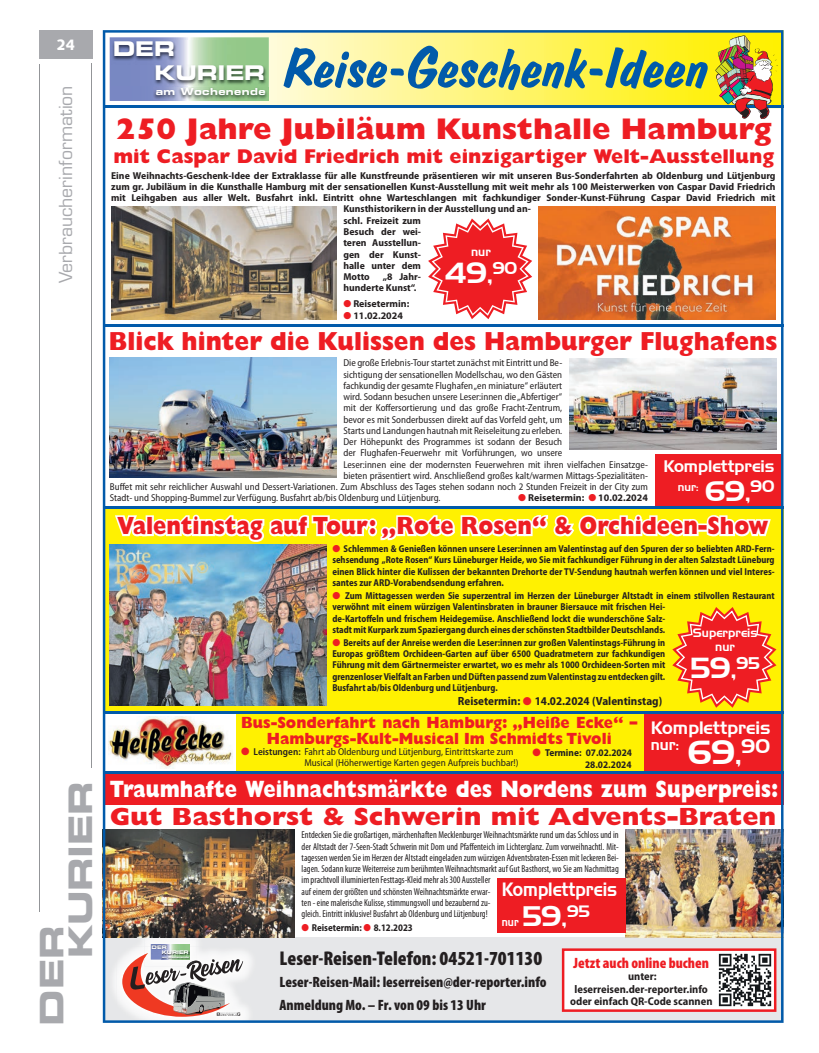
<style>
.page{position:relative;width:819px;height:1053px;background:#fff}
.page>*{position:absolute;margin:0;border:0;box-sizing:border-box;transform-origin:0 0}
.t1{font:56.25px "Colonia Brush";color:#015aaa;scale:.9 1}
.t2{font:32.5px/28.9px "Eurostile LT Std Bold Ex 2";letter-spacing:-.01em;color:#a8a9ad}
.t3{font:800 30px "Gill Sans";color:#ee1d23}
.t4{font:28.25px "Handel Gothic BT";color:#fff}
.t5{font:27.5px "Handel Gothic BT";color:#fff}
.t6{font:800 26.25px "Gill Sans";color:#ee1d23;scale:.91 1}
.t7{font:800 25px "Gill Sans";color:#ee1d23;scale:.86 1}
.t8{font:800 25px "Gill Sans";color:#ee1d23;scale:1.05 1}
.t9{font:800 23.75px "Gill Sans";color:#fff;scale:.84 1}
.t10{font:20.25px/23.2px "Eurostile LT Std Bold Ex 2";letter-spacing:-.01em;color:#fff}
.t11{font:800 20px "Gill Sans";color:#ee1d23}
.t12{font:900 condensed 20px "Myriad Pro";color:#231f20}
.t13{font:19px "Handel Gothic BT";color:#fff}
.t14{font:18.75px "Handel Gothic BT";color:#fff;scale:.9 1}
.t15{font:17.5px "Eurostile LT Std";color:#a8a9ad}
.t16{font:17.5px "Handel Gothic BT";color:#fff}
.t17{font:800 16.25px/16.2px "Gill Sans";color:#ee1d23;text-align:center;scale:.92 1}
.t18{font:16.25px "Handel Gothic BT";color:#fff}
.t19{font:900 condensed 15px/22.8px "Myriad Pro";color:#231f20}
.t20{font:900 condensed 15px "Myriad Pro";color:#ee1d23}
.t21{font:15px "Handel Gothic BT";color:#fff}
.t22{font:900 15px "Syntax LT Std";color:#fff}
.t23{font:700 semi-condensed 11.88px "Myriad Pro";color:#231f20}
.t24{font:11.88px/13.8px "Handel Gothic BT";color:#fff;text-align:center}
.t25{font:700 semi-condensed 11.25px/12.5px "Myriad Pro";color:#231f20;text-align:center}
.t26{font:11.25px "Handel Gothic BT";color:#fff;scale:.9 1}
.t27{font:11.12px "Handel Gothic BT";color:#fff}
.t28{font:700 semi-condensed 10px/11.2px "Myriad Pro";color:#231f20;text-align:justify;scale:.92 1}
.t29{font:semi-condensed 10px "Myriad Pro";color:#231f20}
.t30{font:condensed 10px/11.2px "Myriad Pro";color:#231f20;scale:.95 1}
.t31{font:700 semi-condensed 10px/11.2px "Myriad Pro";color:#231f20;scale:1.04 1}
.t32{font:700 10px "Myriad Pro";color:#231f20}
.t33{font:700 semi-condensed 10px/11.5px "Myriad Pro";color:#231f20;text-align:right}
.t34{font:700 semi-condensed 10px "Myriad Pro";color:#231f20;scale:.95 1}
.t35{font:9.62px "Eurostile Bold Extended Two";letter-spacing:.04em;color:#fff}
.t36{font:5px/5.6px "Eurostile LT Std Bold Ex 2";letter-spacing:-.01em;color:#fff}
.t37{font:2.38px "Eurostile Bold Extended Two";letter-spacing:.04em;color:#fff}
.s1{color:#ee1d23}
.s2{font-size:32.5px}
.s3{font-weight:600}
</style>
<div class="page">
<hr style="left:39px;top:64px;width:1px;height:847px;background:#939598">
<hr style="left:92px;top:64px;width:1px;height:703px;background:#939598">
<div style="left:39px;top:30px;width:53px;height:29px;background:#a8a9ad"></div>
<img style="left:103px;top:30px;width:680px;height:992px">
<img style="left:715px;top:35px;width:63px;height:84px">
<p class="t22" style="left:56px;top:36px;width:20px">24</p>
<p class="t10" style="left:155px;top:37px;width:112px;text-indent:-42px">DER<br>KURIER</p>
<p class="t35" style="left:156px;top:85px;width:111px">am Wochenende</p>
<p class="t1" style="left:281px;top:34px;width:474px">Reise-Geschenk-Ideen</p>
<p class="t15" style="left:55px;top:283px;width:199px;rotate:-90deg">Verbraucherinformation</p>
<p class="t3" style="left:115px;top:111px;width:658px">250 Jahre Jubiläum Kunsthalle Hamburg</p>
<p class="t11" style="left:113px;top:144px;width:662px">mit Caspar David Friedrich mit einzigartiger Welt-Ausstellung</p>
<p class="t31" style="left:111px;top:170px;width:640px">Eine Weihnachts-Geschenk-Idee der Extraklasse für alle Kunstfreunde präsentieren wir mit unseren Bus-Sonderfahrten ab Oldenburg und Lütjenburg</p>
<p class="t31" style="left:111px;top:181px;width:640px">zum gr. Jubiläum in die Kunsthalle Hamburg mit der sensationellen Kunst-Ausstellung mit weit mehr als 100 Meisterwerken von Caspar David Friedrich</p>
<p class="t31" style="left:111px;top:192px;width:640px">mit Leihgaben aus aller Welt. Busfahrt inkl. Eintritt ohne Warteschlangen mit fachkundiger Sonder-Kunst-Führung Caspar David Friedrich mit</p>
<p class="t31" style="left:343px;top:204px;width:182px">Kunsthistorikern in der Ausstellung und an-</p>
<p class="t31" style="left:343px;top:215px;width:76px">schl. Freizeit zum</p>
<p class="t31" style="left:343px;top:226px;width:76px">Besuch der wei-</p>
<p class="t31" style="left:343px;top:237px;width:76px">teren Ausstellun-</p>
<p class="t31" style="left:343px;top:249px;width:76px">gen der Kunst-</p>
<p class="t31" style="left:343px;top:260px;width:76px">halle unter dem</p>
<p class="t31" style="left:343px;top:271px;width:27px">Motto</p>
<p class="t24" style="left:471px;top:244px;width:21px">nur</p>
<p class="t4" style="left:444px;top:256px;width:74px">49,<sup>90</sup></p>
<p class="t31" style="left:343px;top:271px;width:76px;text-indent:39px">„8 Jahr&shy;hunderte Kunst“.</p>
<p class="t32" style="left:343px;top:298px;width:68px"><span class="s1">●</span> Reisetermin:</p>
<p class="t32" style="left:343px;top:309px;width:61px"><span class="s1">●</span> 11.02.2024</p>
<p class="t6" style="left:109px;top:325px;width:736px">Blick hinter die Kulissen des Hamburger Flughafens</p>
<p class="t29" style="left:343px;top:357px;width:220px">Die große Erlebnis-Tour startet zunächst mit Eintritt und Be-</p>
<p class="t29" style="left:343px;top:369px;width:220px">sichtigung der sensationellen Modellschau, wo den Gästen</p>
<p class="t29" style="left:343px;top:380px;width:220px">fachkundig der gesamte Flughafen „en miniature“ erläutert</p>
<p class="t29" style="left:343px;top:391px;width:220px">wird. Sodann besuchen unsere Leser:innen die „Abfertiger“</p>
<p class="t29" style="left:343px;top:402px;width:220px">mit der Koffersortierung und das große Fracht-Zentrum,</p>
<p class="t29" style="left:343px;top:414px;width:220px">bevor es mit Sonderbussen direkt auf das Vorfeld geht, um</p>
<p class="t29" style="left:343px;top:425px;width:220px">Starts und Landungen hautnah mit Reiseleitung zu erleben.</p>
<p class="t29" style="left:343px;top:436px;width:220px">Der Höhepunkt des Programmes ist sodann der Besuch</p>
<p class="t29" style="left:343px;top:447px;width:220px">der Flughafen-Feuerwehr mit Vorführungen, wo unsere</p>
<p class="t29" style="left:343px;top:459px;width:306px">Leser:innen eine der modernsten Feuerwehren mit ihren vielfachen Einsatzge-</p>
<p class="t29" style="left:343px;top:470px;width:306px">bieten präsentiert wird. Anschließend großes kalt/warmen Mittags-Spezialitäten-</p>
<p class="t29" style="left:110px;top:481px;width:539px">Buffet mit sehr reichlicher Auswahl und Dessert-Variationen. Zum Abschluss des Tages stehen sodann noch 2 Stunden Freizeit in der City zum</p>
<p class="t29" style="left:110px;top:492px;width:332px">Stadt- und Shopping-Bummel zur Verfügung. Busfahrt ab/bis Oldenburg und Lütjenburg.</p>
<p class="t32" style="left:518px;top:492px;width:131px"><span class="s1">●</span> Reisetermin: <span class="s1">●</span> 10.02.2024</p>
<p class="t18" style="left:663px;top:456px;width:113px">Komplettpreis</p>
<p class="t27" style="left:677px;top:479px;width:22px">nur:</p>
<p class="t5" style="left:705px;top:474px;width:71px">69,<sup>90</sup></p>
<p class="t7" style="left:117px;top:511px;width:758px">Valentinstag auf Tour: „Rote Rosen“ &amp; Orchideen-Show</p>
<p class="t28" style="left:332px;top:543px;width:482px"><span class="s1">●</span> Schlemmen &amp; Genießen können unsere Leser:innen am Valentinstag auf den Spuren der so beliebten ARD-Fern&shy;sehsendung „Rote Rosen“ Kurs Lüneburger Heide, wo Sie mit fachkundiger Führung in der alten Salzstadt Lüneburg einen Blick hinter die Kulissen der bekannten Drehorte der TV-Sendung hautnah werfen können und viel Interes&shy;santes zur ARD-Vorabendsendung erfahren.</p>
<p class="t28" style="left:332px;top:590px;width:482px;text-align:left"><span class="s1">●</span> Zum Mittagessen werden Sie superzentral im Herzen der Lüneburger Altstadt in einem stilvollen Restaurant verwöhnt mit einem würzigen Valentinsbraten in brauner Biersauce mit frischen Hei-<br>de-Kartoffeln und frischem Heidegemüse. Anschließend lockt die wunderschöne Salz-<br>stadt mit Kurpark zum Spaziergang durch eines der schönsten Stadtbilder Deutschlands.</p>
<p class="t28" style="left:332px;top:637px;width:363px"><span class="s1">●</span> Bereits auf der Anreise werden die Leser:innen zur großen Valentinstags-Führung in Europas größtem Orchideen-Garten auf über 6500 Quadratmetern zur fachkundigen Führung mit dem Gärtnermeister erwartet, wo es mehr als 1000 Orchideen-Sorten mit grenzenloser Vielfalt an Farben und Düften passend zum Valentinstag zu entdecken gilt.<br>Busfahrt ab/bis Oldenburg und Lütjenburg.</p>
<p class="t23" style="left:458px;top:694px;width:206px">Reisetermin: <span class="s1">●</span> 14.02.2024 (Valentinstag)</p>
<p class="t24" style="left:693px;top:625px;width:66px">Superpreis nur</p>
<p class="t4" style="left:690px;top:651px;width:70px">59,<sup>95</sup></p>
<p class="t2" style="left:37px;top:958px;width:179px;text-indent:-67px;rotate:-90deg">DER<br>KURIER</p>
<p class="t17" style="left:241px;top:714px;width:432px">Bus-Sonderfahrt nach Hamburg: „Heiße Ecke“ –<br>Hamburgs-Kult-Musical Im Schmidts Tivoli</p>
<p class="t33" style="left:532px;top:747px;width:101px"><span class="s1">●</span> Termine: 07.02.2024<br>28.02.2024</p>
<p class="t16" style="left:650px;top:716px;width:121px">Komplettpreis</p>
<p class="t21" style="left:650px;top:735px;width:92px">nur: <span class="s2">69,</span></p>
<p class="t29" style="left:241px;top:746px;width:274px"><span class="s1">●</span> <span class="s3">Leistungen:</span> Fahrt ab Oldenburg und Lütjenburg, Eintrittskarte zum</p>
<p class="t13" style="left:741px;top:734px;width:30px">90</p>
<p class="t29" style="left:304px;top:757px;width:216px">Musical (Höherwertige Karten gegen Aufpreis buchbar!)</p>
<p class="t9" style="left:110px;top:774px;width:797px">Traumhafte Weihnachtsmärkte des Nordens zum Superpreis:</p>
<p class="t8" style="left:110px;top:802px;width:636px">Gut Basthorst &amp; Schwerin mit Advents-Braten</p>
<p class="t36" style="left:162px;top:943px;width:28px;text-indent:-10px">DER<br>KURIER</p>
<p class="t37" style="left:162px;top:955px;width:28px">am Wochenende</p>
<p class="t30" style="left:301px;top:829px;width:335px">Entdecken Sie die großartigen, märchenhaften Mecklenburger Weihnachtsmärkte rund um das Schloss und in der Altstadt der 7-Seen-Stadt Schwerin mit Dom und Pfaffenteich im Lichterglanz. Zum vorweihnachtl. Mit&shy;tagessen werden Sie im Herzen der Altstadt eingeladen zum würzigen Adventsbraten-Essen mit leckeren Bei&shy;lagen. Sodann kurze Weiterreise zum berühmten Weihnachtsmarkt auf Gut Basthorst, wo Sie am Nachmittag im prachtvoll illuminierten Festtags-Kleid mehr als 300 Aussteller<br>auf einem der größten und schönsten Weihnachtsmärkte erwar-<br>ten - eine malerische Kulisse, stimmungsvoll und bezaubernd zu-<br>gleich. Eintritt inklusive! Busfahrt ab Oldenburg und Lütjenburg!</p>
<p class="t34" style="left:301px;top:922px;width:119px"><span class="s1">●</span> Reisetermin: <span class="s1">●</span> 8.12.2023</p>
<p class="t14" style="left:502px;top:877px;width:130px">Komplettpreis</p>
<p class="t26" style="left:502px;top:914px;width:20px">nur</p>
<p class="t5" style="left:522px;top:899px;width:68px">59,<sup>95</sup></p>
<p class="t12" style="left:279px;top:946px;width:264px">Leser-Reisen-Telefon: 04521-701130</p>
<p class="t19" style="left:279px;top:970px;width:268px">Leser-Reisen-Mail: leserreisen@der-reporter.info<br>Anmeldung Mo. – Fr. von 09 bis 13 Uhr</p>
<p class="t20" style="left:573px;top:954px;width:137px">Jetzt auch online buchen</p>
<p class="t25" style="left:570px;top:970px;width:144px">unter: leserreisen.der-reporter.info oder einfach QR-Code scannen</p>
</div>
